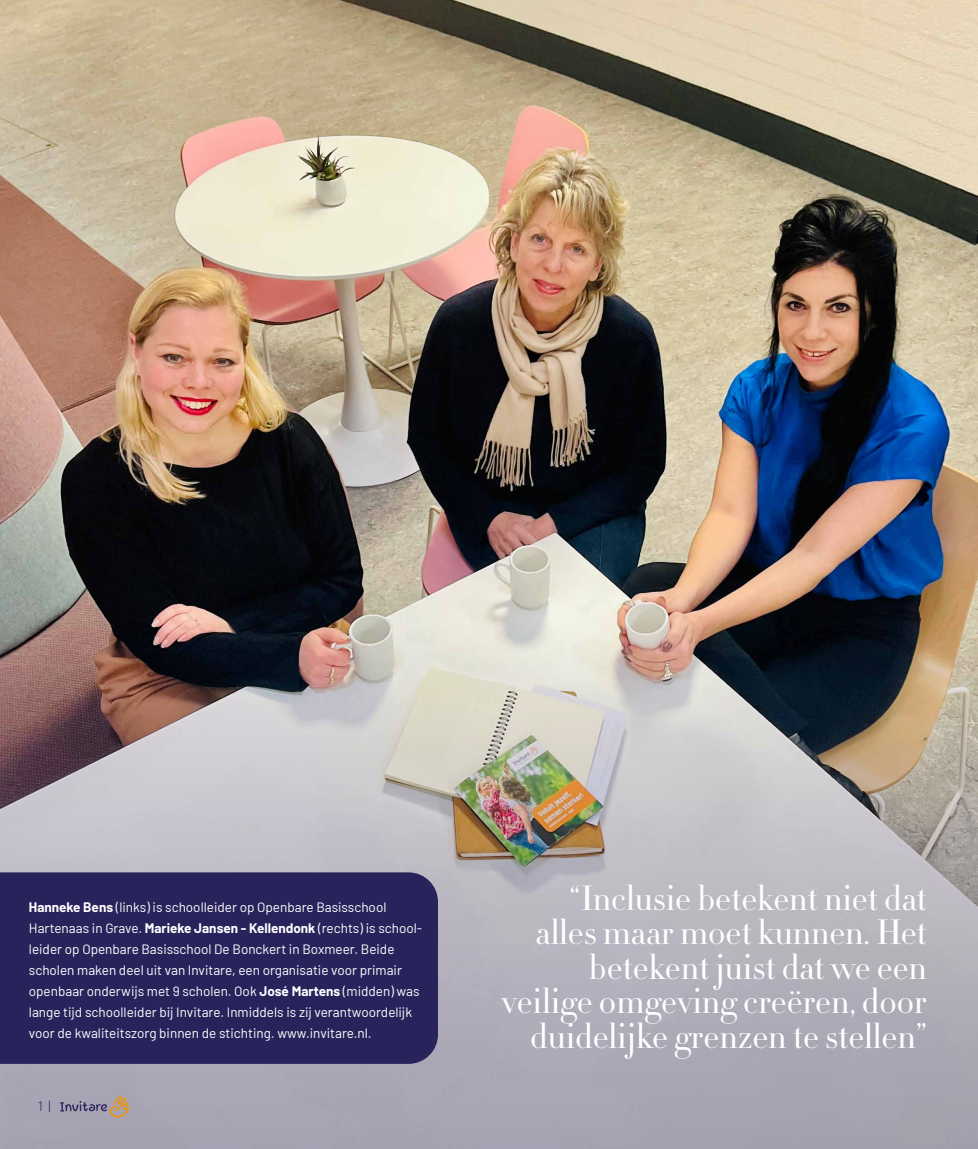
<style>
.page{position:relative;width:978px;height:1149px;background:#fff}
.page>*{position:absolute;margin:0;border:0;box-sizing:border-box;transform-origin:0 0}
.t1{font:34.5px/34.5px "Didot HTF L16 Light";color:#fff;text-align:right}
.t2{font:13.5px/21px "Barlow";color:#fff}
.t3{font:300 13.5px "Barlow";color:#29235c}
.s1{font-weight:700}
</style>
<div class="page">
<img style="left:0;top:0;width:978px;height:625px">
<img style="left:0;top:625px;width:978px;height:523px">
<div style="left:0;top:872px;width:438px;height:191px;background:#29235c"></div>
<svg style="left:60px;top:1095px;width:69px;height:22px;background:#a0949a"></svg>
<p class="t2" style="left:29px;top:895px;width:395px"><span class="s1">Hanneke Bens</span> (links) is schoolleider op Openbare Basisschool Hartenaas in Grave. <span class="s1">Marieke Jansen - Kellendonk</span> (rechts) is school&shy;leider op Openbare Basisschool De Bonckert in Boxmeer. Beide scholen maken deel uit van Invitare, een organisatie voor primair openbaar onderwijs met 9 scholen. Ook <span class="s1">José Martens</span> (midden) was lange tijd schoolleider bij Invitare. Inmiddels is zij verantwoordelijk voor de kwaliteitszorg binnen de stichting. www.invitare.nl.</p>
<p class="t3" style="left:38px;top:1097px;width:14px">1 |</p>
<h1 class="t1" style="left:501px;top:881px;width:427px">“Inclusie betekent niet dat alles maar moet kunnen. Het betekent juist dat we een veilige omgeving creëren, door duidelijke grenzen te stellen”</h1>
</div>
